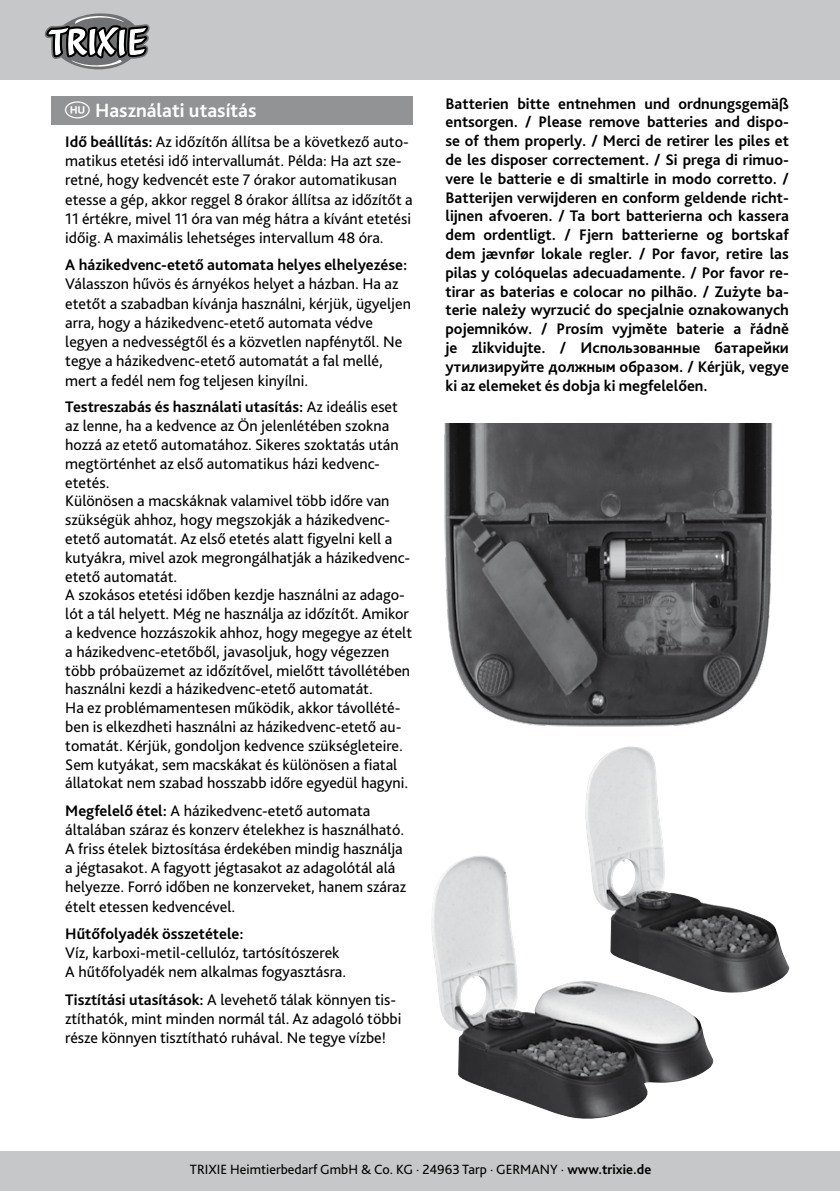
<style>
.page{position:relative;width:840px;height:1191px;background:#fff}
.page>*{position:absolute;margin:0;border:0;box-sizing:border-box;transform-origin:0 0}
.t1{font:700 20px "Bliss Pro";color:#fff}
.t2{font:16px/18.8px "Bliss Pro";color:#000}
.t3{font:700 16px/18.8px "Bliss Pro";color:#000;text-align:justify}
.t4{font:14px "Bliss Pro";color:#000}
.s1{font-family:"Natrix";font-weight:400}
.s2{font-weight:700}
</style>
<div class="page">
<div style="left:0;top:0;width:839px;height:79px;background:#c6c7c8"></div>
<svg style="left:45px;top:13px;width:104px;height:57px"></svg>
<img style="left:444px;top:424px;width:329px;height:303px">
<div style="left:0;top:1151px;width:839px;height:40px;background:#c6c7c8"></div>
<img style="left:585px;top:746px;width:203px;height:246px">
<img style="left:431px;top:855px;width:283px;height:263px">
<div style="left:51px;top:96px;width:361px;height:28px;background:#929395"></div>
<p class="t1" style="left:65px;top:98px;width:192px"><span class="s1">U</span> Használati utasítás</p>
<p class="t2" style="left:65px;top:132px;width:349px"><span class="s2">Idő beállítás:</span> Az időzítőn állítsa be a következő auto&shy;matikus etetési idő intervallumát. Példa: Ha azt sze&shy;retné, hogy kedvencét este 7 órakor automatikusan etesse a gép, akkor reggel 8 órakor állítsa az időzítőt a 11 értékre, mivel 11 óra van még hátra a kívánt etetési időig. A maximális lehetséges intervallum 48 óra.</p>
<p class="t3" style="left:65px;top:255px;width:343px">A házikedvenc-etető automata helyes elhelyezése:</p>
<p class="t2" style="left:65px;top:274px;width:347px">Válasszon hűvös és árnyékos helyet a házban. Ha az etetőt a szabadban kívánja használni, kérjük, ügyeljen arra, hogy a házikedvenc-etető automata védve legyen a nedvességtől és a közvetlen napfénytől. Ne tegye a házikedvenc-etető automatát a fal mellé, mert a fedél nem fog teljesen kinyílni.</p>
<p class="t2" style="left:65px;top:397px;width:348px"><span class="s2">Testreszabás és használati utasítás:</span> Az ideális eset az lenne, ha a kedvence az Ön jelenlétében szokna hozzá az etető automatához. Sikeres szoktatás után megtörténhet az első automatikus házi kedvenc&shy;etetés.<br>Különösen a macskáknak valamivel több időre van szükségük ahhoz, hogy megszokják a házikedvenc&shy;etető automatát. Az első etetés alatt figyelni kell a kutyákra, mivel azok megrongálhatják a házikedvenc&shy;etető automatát.<br>A szokásos etetési időben kezdje használni az adago&shy;lót a tál helyett. Még ne használja az időzítőt. Amikor a kedvence hozzászokik ahhoz, hogy megegye az ételt a házikedvenc-etetőből, javasoljuk, hogy végezzen több próbaüzemet az időzítővel, mielőtt távollétében használni kezdi a házikedvenc-etető automatát.<br>Ha ez problémamentesen működik, akkor távollété&shy;ben is elkezdheti használni az házikedvenc-etető au&shy;tomatát. Kérjük, gondoljon kedvence szükségleteire.<br>Sem kutyákat, sem macskákat és különösen a fiatal állatokat nem szabad hosszabb időre egyedül hagyni.</p>
<p class="t2" style="left:65px;top:800px;width:342px"><span class="s2">Megfelelő étel:</span> A házikedvenc-etető automata általában száraz és konzerv ételekhez is használható.<br>A friss ételek biztosítása érdekében mindig használja a jégtasakot. A fagyott jégtasakot az adagolótál alá helyezze. Forró időben ne konzerveket, hanem száraz ételt etessen kedvencével.</p>
<p class="t3" style="left:65px;top:923px;width:180px">Hűtőfolyadék összetétele:</p>
<p class="t2" style="left:65px;top:942px;width:282px">Víz, karboxi-metil-cellulóz, tartósítószerek<br>A hűtőfolyadék nem alkalmas fogyasztásra.</p>
<p class="t2" style="left:65px;top:989px;width:337px"><span class="s2">Tisztítási utasítások:</span> A levehető tálak könnyen tis&shy;ztíthatók, mint minden normál tál. Az adagoló többi része könnyen tisztítható ruhával. Ne tegye vízbe!</p>
<p class="t3" style="left:445px;top:93px;width:345px">Batterien bitte entnehmen und ordnungsgemäß entsorgen. / Please remove batteries and dispo&shy;se of them properly. / Merci de retirer les piles et de les disposer correctement. / Si prega di rimuo&shy;vere le batterie e di smaltirle in modo corretto. / Batterijen verwijderen en conform geldende richt&shy;lijnen afvoeren. / Ta bort batterierna och kassera dem ordentligt. / Fjern batterierne og bortskaf dem jævnfør lokale regler. / Por favor, retire las pilas y colóquelas adecuadamente. / Por favor re&shy;tirar as baterias e colocar no pilhão. / Zużyte ba&shy;terie należy wyrzucić do specjalnie oznakowanych pojemników. / Prosím vyjměte baterie a řádně je zlikvidujte. / Использованные батарейки утилизируйте должным образом. / Kérjük, vegye ki az elemeket és dobja ki megfelelően.</p>
<p class="t4" style="left:190px;top:1160px;width:462px">TRIXIE Heimtierbedarf GmbH &amp; Co. KG · 24963 Tarp · GERMANY · <span class="s2">www.trixie.de</span></p>
</div>
